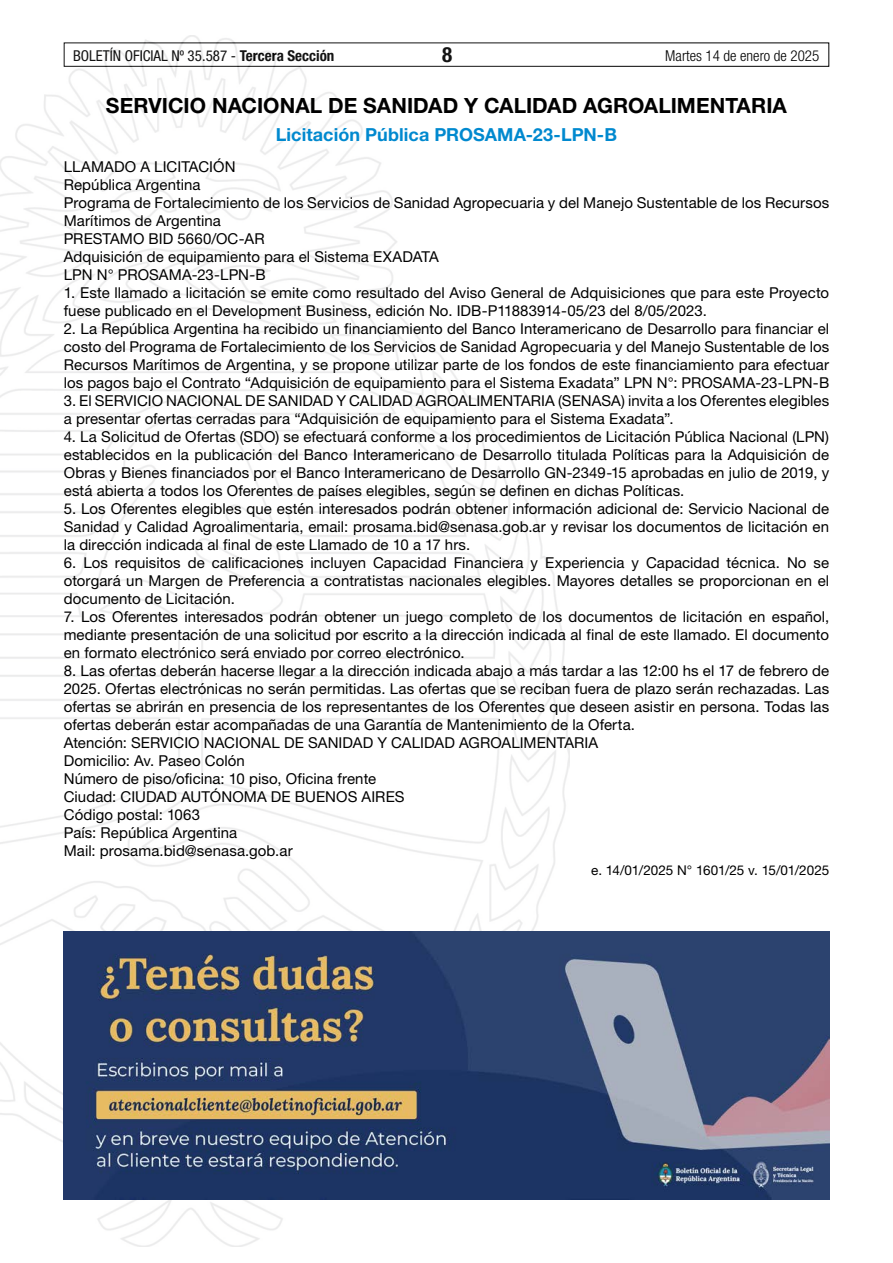
<style>
.page{position:relative;width:893px;height:1263px;background:#fff}
.page>*{position:absolute;margin:0;border:0;box-sizing:border-box;transform-origin:0 0}
.t1{font:700 21px "Helvetica Neue LT Std";color:#000}
.t2{font:700 condensed 21px "Helvetica Neue LT Std";color:#000}
.t3{font:700 18px "Helvetica Neue LT Std";letter-spacing:.005em;color:#0089cf}
.t4{font:15px/18px "Helvetica Neue LT Std";letter-spacing:.005em;color:#000;text-align:justify}
.t5{font:condensed 15px "Helvetica Neue LT Std";color:#000}
.t6{font:300 condensed 15px "Helvetica Neue LT Std";color:#000}
.t7{font:13.5px "Helvetica Neue LT Std";letter-spacing:-.015em;color:#000}
.s1{font-weight:700}
</style>
<div class="page">
<div style="left:64px;top:43px;width:765px;height:24px;border:1px solid #000"></div>
<img style="left:0;top:35px;width:569px;height:1211px">
<img style="left:64px;top:931px;width:765px;height:268px">
<p class="t5" style="left:73px;top:47px;width:263px">BOLETÍN OFICIAL Nº 35.587 - <span class="s1">Tercera Sección</span></p>
<h1 class="t2" style="left:442px;top:42px;width:12px">8</h1>
<p class="t6" style="left:665px;top:47px;width:155px">Martes 14 de enero de 2025</p>
<h1 class="t1" style="left:106px;top:92px;width:683px">SERVICIO NACIONAL DE SANIDAD Y CALIDAD AGROALIMENTARIA</h1>
<p class="t3" style="left:276px;top:123px;width:343px">Licitación Pública PROSAMA-23-LPN-B</p>
<p class="t4" style="left:64px;top:157px;width:767px;text-align:left">LLAMADO A LICITACIÓN<br>República Argentina<br>Programa de Fortalecimiento de los Servicios de Sanidad Agropecuaria y del Manejo Sustentable de los Recursos Marítimos de Argentina<br>PRESTAMO BID 5660/OC-AR<br>Adquisición de equipamiento para el Sistema EXADATA<br>LPN N° PROSAMA-23-LPN-B</p>
<p class="t4" style="left:64px;top:283px;width:767px">1. Este llamado a licitación se emite como resultado del Aviso General de Adquisiciones que para este Proyecto fuese publicado en el Development Business, edición No. IDB-P11883914-05/23 del 8/05/2023.</p>
<p class="t4" style="left:64px;top:319px;width:767px">2. La República Argentina ha recibido un financiamiento del Banco Interamericano de Desarrollo para financiar el costo del Programa de Fortalecimiento de los Servicios de Sanidad Agropecuaria y del Manejo Sustentable de los Recursos Marítimos de Argentina, y se propone utilizar parte de los fondos de este financiamiento para efectuar los pagos bajo el Contrato “Adquisición de equipamiento para el Sistema Exadata” LPN N°: PROSAMA-23-LPN-B</p>
<p class="t4" style="left:64px;top:391px;width:767px">3. El SERVICIO NACIONAL DE SANIDAD Y CALIDAD AGROALIMENTARIA (SENASA) invita a los Oferentes elegibles a presentar ofertas cerradas para “Adquisición de equipamiento para el Sistema Exadata”.</p>
<p class="t4" style="left:64px;top:427px;width:767px">4. La Solicitud de Ofertas (SDO) se efectuará conforme a los procedimientos de Licitación Pública Nacional (LPN) establecidos en la publicación del Banco Interamericano de Desarrollo titulada Políticas para la Adquisición de Obras y Bienes financiados por el Banco Interamericano de Desarrollo GN-2349-15 aprobadas en julio de 2019, y está abierta a todos los Oferentes de países elegibles, según se definen en dichas Políticas.</p>
<p class="t4" style="left:64px;top:499px;width:767px">5. Los Oferentes elegibles que estén interesados podrán obtener información adicional de: Servicio Nacional de Sanidad y Calidad Agroalimentaria, email: prosama.bid@senasa.gob.ar y revisar los documentos de licitación en la dirección indicada al final de este Llamado de 10 a 17 hrs.</p>
<p class="t4" style="left:64px;top:553px;width:767px">6. Los requisitos de calificaciones incluyen Capacidad Financiera y Experiencia y Capacidad técnica. No se otorgará un Margen de Preferencia a contratistas nacionales elegibles. Mayores detalles se proporcionan en el documento de Licitación.</p>
<p class="t4" style="left:64px;top:607px;width:767px">7. Los Oferentes interesados podrán obtener un juego completo de los documentos de licitación en español, mediante presentación de una solicitud por escrito a la dirección indicada al final de este llamado. El documento en formato electrónico será enviado por correo electrónico.</p>
<p class="t4" style="left:64px;top:661px;width:767px;text-align:left">8. Las ofertas deberán hacerse llegar a la dirección indicada abajo a más tardar a las 12:00 hs el 17 de febrero de 2025. Ofertas electrónicas no serán permitidas. Las ofertas que se reciban fuera de plazo serán rechazadas. Las ofertas se abrirán en presencia de los representantes de los Oferentes que deseen asistir en persona. Todas las ofertas deberán estar acompañadas de una Garantía de Mantenimiento de la Oferta.<br>Atención: SERVICIO NACIONAL DE SANIDAD Y CALIDAD AGROALIMENTARIA<br>Domicilio: Av. Paseo Colón<br>Número de piso/oficina: 10 piso, Oficina frente<br>Ciudad: CIUDAD AUTÓNOMA DE BUENOS AIRES<br>Código postal: 1063<br>País: República Argentina<br>Mail: prosama.bid@senasa.gob.ar</p>
<p class="t7" style="left:591px;top:862px;width:239px">e. 14/01/2025 N° 1601/25 v. 15/01/2025</p>
</div>
